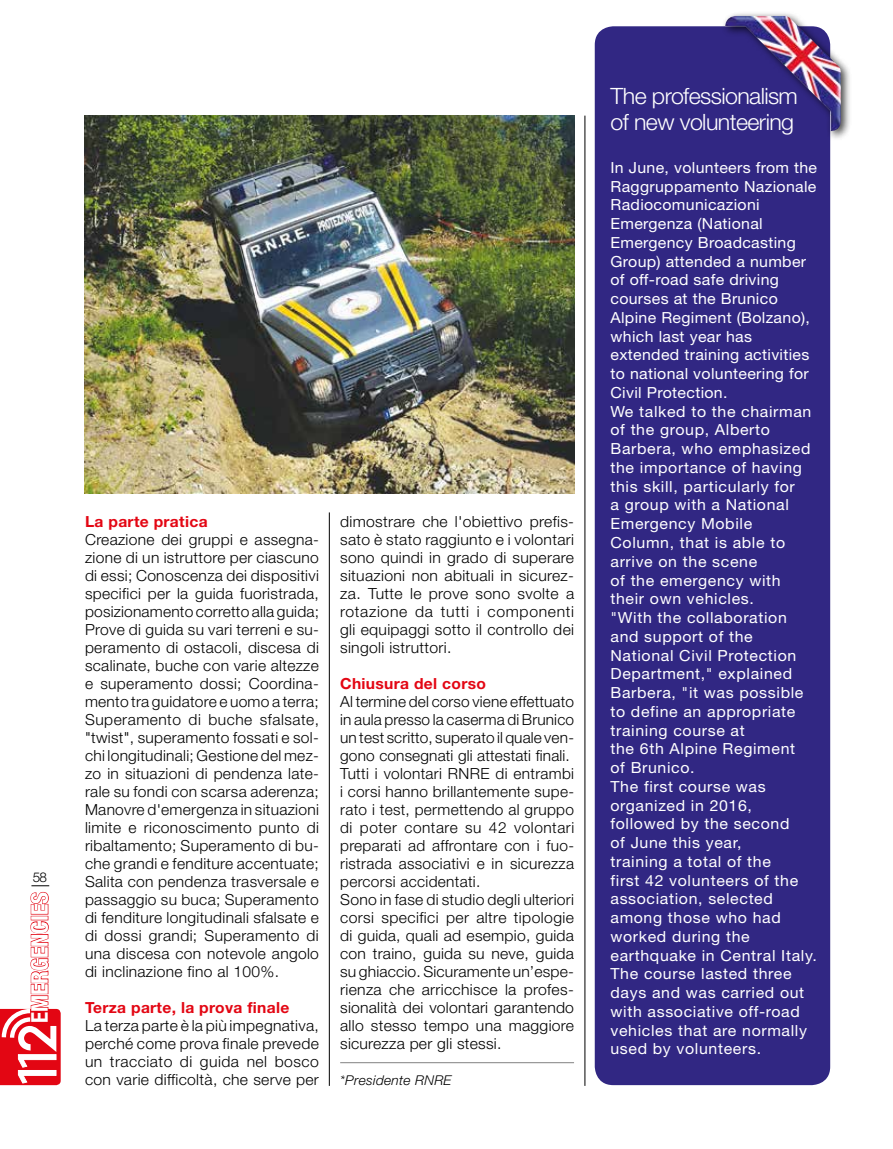
<style>
.page{position:relative;width:893px;height:1149px;background:#fff}
.page>*{position:absolute;margin:0;border:0;box-sizing:border-box;transform-origin:0 0}
.t1{font:700 condensed 23.1px "Helvetica Neue LT Std";color:#fff}
.t2{font:300 22.5px/25.5px "Helvetica Neue LT Std";letter-spacing:-.025em;color:#fff}
.t3{font:300 15.3px/18px "Helvetica Neue LT Std";letter-spacing:.02em;color:#000;text-align:justify}
.t4{font:15.3px/18.8px "Helvetica Neue LT Std";letter-spacing:.04em;color:#fff;scale:1.04 1}
.t5{font:700 15.3px "Helvetica Neue LT Std";letter-spacing:.02em;color:#e30613}
.t6{font:italic 300 13.5px "Helvetica Neue LT Std";letter-spacing:.02em;color:#000}
.t7{font:300 13.5px "Helvetica Neue LT Std";color:#000}
</style>
<div class="page">
<svg style="left:0;top:920px;width:61px;height:164px"></svg>
<div style="left:31px;top:915px;width:17px;height:5px;border:1px solid #e30613"></div>
<svg style="left:30px;top:885px;width:19px;height:29px"></svg>
<hr style="left:329px;top:512px;width:1px;height:573px;background:#000">
<hr style="left:585px;top:116px;width:1px;height:969px;background:#000">
<img style="left:85px;top:116px;width:489px;height:377px">
<div style="left:595px;top:26px;width:235px;height:1058px;background:#312783;border-radius:18px"></div>
<div style="left:721px;top:10px;width:131px;height:132px;background:#000;opacity:.75"></div>
<img style="left:725px;top:16px;width:116px;height:115px">
<hr style="left:340px;top:1062px;width:234px;height:1px;background:#000">
<p class="t7" style="left:33px;top:868px;width:16px">58</p>
<h1 class="t1" style="left:26px;top:1022px;width:132px;rotate:-90deg">EMERGENCIES</h1>
<p class="t5" style="left:85px;top:511px;width:124px">La parte pratica</p>
<p class="t3" style="left:85px;top:529px;width:236px">Creazione dei gruppi e assegna&shy;zione di un istruttore per ciascuno di essi; Conoscenza dei dispositivi specifici per la guida fuoristrada, posizionamento corretto alla guida; Prove di guida su vari terreni e su&shy;peramento di ostacoli, discesa di scalinate, buche con varie altezze e superamento dossi; Coordina&shy;mento tra guidatore e uomo a terra; Superamento di buche sfalsate, "twist", superamento fossati e sol&shy;chi longitudinali; Gestione del mez&shy;zo in situazioni di pendenza late&shy;rale su fondi con scarsa aderenza; Manovre d'emergenza in situazioni limite e riconoscimento punto di ribaltamento; Superamento di bu&shy;che grandi e fenditure accentuate; Salita con pendenza trasversale e passaggio su buca; Superamento di fenditure longitudinali sfalsate e di dossi grandi; Superamento di una discesa con notevole angolo di inclinazione fino al 100%.</p>
<p class="t5" style="left:85px;top:997px;width:206px">Terza parte, la prova finale</p>
<p class="t3" style="left:85px;top:1015px;width:235px">La terza parte è la più impegnativa, perché come prova finale prevede un tracciato di guida nel bosco con varie difficoltà, che serve per</p>
<p class="t3" style="left:340px;top:511px;width:235px">dimostrare che l'obiettivo prefis&shy;sato è stato raggiunto e i volontari sono quindi in grado di superare situazioni non abituali in sicurez&shy;za. Tutte le prove sono svolte a rotazione da tutti i componenti gli equipaggi sotto il controllo dei singoli istruttori.</p>
<p class="t5" style="left:340px;top:673px;width:147px">Chiusura del corso</p>
<p class="t3" style="left:340px;top:691px;width:236px;text-align:left">Al termine del corso viene effettuato in aula presso la caserma di Brunico un test scritto, superato il quale ven&shy;gono consegnati gli attestati finali.<br>Tutti i volontari RNRE di entrambi i corsi hanno brillantemente supe&shy;rato i test, permettendo al gruppo di poter contare su 42 volontari preparati ad affrontare con i fuo&shy;ristrada associativi e in sicurezza percorsi accidentati.<br>Sono in fase di studio degli ulteriori corsi specifici per altre tipologie di guida, quali ad esempio, guida con traino, guida su neve, guida su ghiaccio. Sicuramente un’espe&shy;rienza che arricchisce la profes&shy;sionalità dei volontari garantendo allo stesso tempo una maggiore sicurezza per gli stessi.</p>
<p class="t6" style="left:340px;top:1071px;width:113px">*Presidente RNRE</p>
<h2 class="t2" style="left:610px;top:83px;width:189px">The professionalism of new volunteering</h2>
<p class="t4" style="left:610px;top:158px;width:200px">In June, volunteers from the<br>Raggruppamento Nazionale<br>Radiocomunicazioni<br>Emergenza (National<br>Emergency Broadcasting<br>Group) attended a number of off-road safe driving courses at the Brunico<br>Alpine Regiment (Bolzano), which last year has extended training activities to national volunteering for<br>Civil Protection.<br>We talked to the chairman of the group, Alberto<br>Barbera, who emphasized the importance of having this skill, particularly for<br>a group with a National<br>Emergency Mobile<br>Column, that is able to arrive on the scene<br>of the emergency with their own vehicles.<br>"With the collaboration and support of the<br>National Civil Protection<br>Department," explained<br>Barbera, "it was possible to define an appropriate training course at<br>the 6th Alpine Regiment<br>of Brunico.<br>The first course was organized in 2016, followed by the second<br>of June this year,<br>training a total of the<br>first 42 volunteers of the association, selected among those who had worked during the earthquake in Central Italy.<br>The course lasted three days and was carried out with associative off-road vehicles that are normally used by volunteers.</p>
</div>
